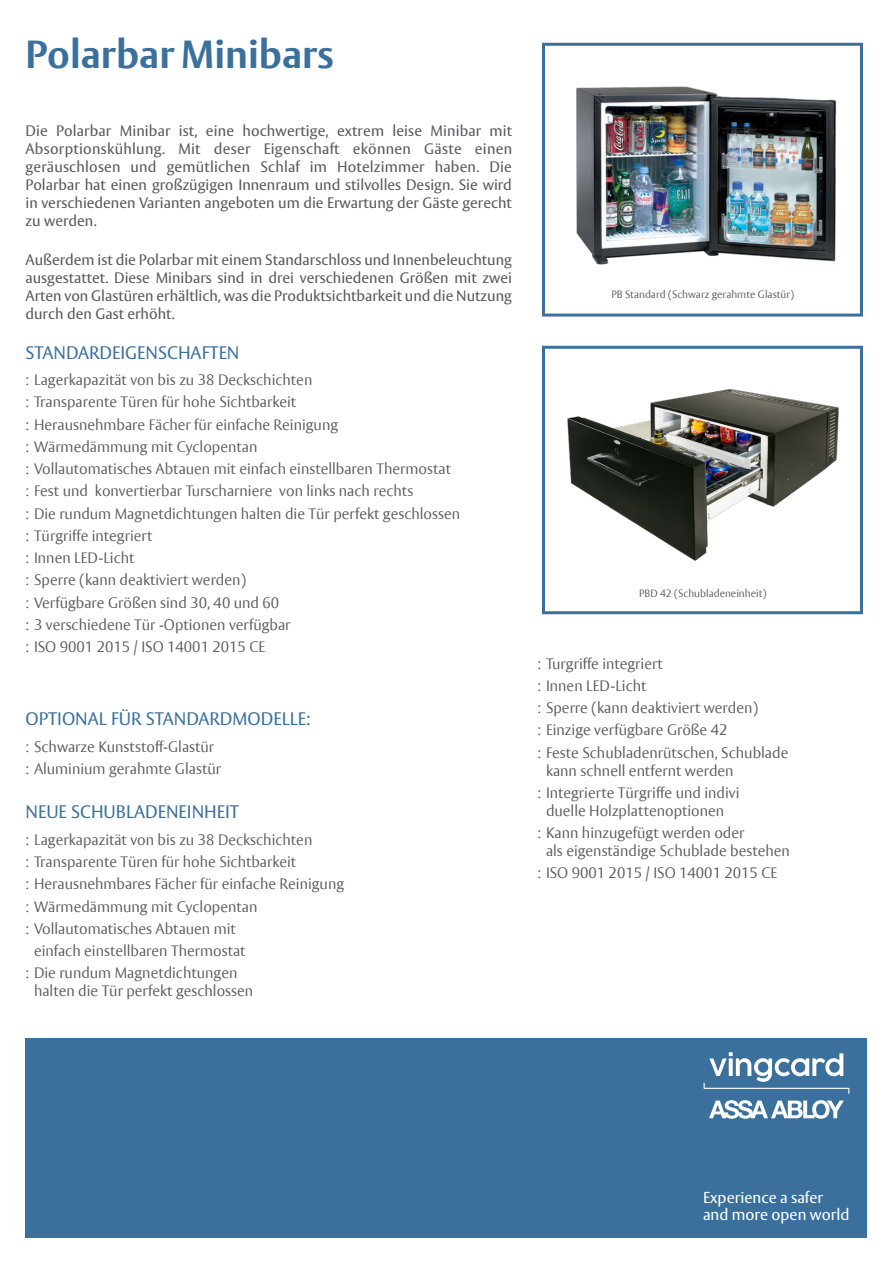
<style>
.page{position:relative;width:893px;height:1263px;background:#fff}
.page>*{position:absolute;margin:0;border:0;box-sizing:border-box;transform-origin:0 0}
.Rubrik_pos{font:700 39px "ASSA Vesta";color:#3b709c}
.DS_Heading_2{font:18px "ASSA Vesta";color:#3b709c}
.t1{font:15.75px/17.5px "ASSA Vesta";color:#fff}
.t2{font:300 15px/18px "ASSA Vesta";color:#58595b}
.DS_Ingress{font:15px/18px "ASSA Vesta";color:#58595b;text-align:justify}
._2010_DS_Picture_text{font:300 10.5px "ASSA Vesta";color:#58595b}
</style>
<div class="page">
<div style="left:26px;top:1038px;width:841px;height:199px;background:#3b709c"></div>
<svg style="left:709px;top:1100px;width:135px;height:19px"></svg>
<svg style="left:704px;top:1052px;width:145px;height:42px"></svg>
<div style="left:542px;top:43px;width:321px;height:274px;border:3px solid #3b709c"></div>
<div style="left:542px;top:346px;width:321px;height:268px;border:3px solid #3b709c"></div>
<img style="left:576px;top:86px;width:261px;height:179px">
<img style="left:567px;top:389px;width:272px;height:172px">
<p class="Rubrik_pos" style="left:26px;top:31px;width:310px">Polarbar Minibars</p>
<p class="DS_Ingress" style="left:26px;top:122px;width:488px">Die Polarbar Minibar ist, eine hochwertige, extrem leise Minibar mit Absorptionskühlung. Mit deser Eigenschaft ekönnen Gäste einen geräuschlosen und gemütlichen Schlaf im Hotelzimmer haben. Die Polarbar hat einen großzügigen Innenraum und stilvolles Design. Sie wird in verschiedenen Varianten angeboten um die Erwartung der Gäste gerecht zu werden.</p>
<p class="DS_Ingress" style="left:26px;top:252px;width:488px">Außerdem ist die Polarbar mit einem Standarschloss und Innenbeleuchtung ausgestattet. Diese Minibars sind in drei verschiedenen Größen mit zwei Arten von Glastüren erhältlich, was die Produktsichtbarkeit und die Nutzung durch den Gast erhöht.</p>
<p class="DS_Heading_2" style="left:26px;top:341px;width:215px">STANDARDEIGENSCHAFTEN</p>
<p class="t2" style="left:26px;top:372px;width:288px">: Lagerkapazität von bis zu 38 Deckschichten</p>
<p class="t2" style="left:26px;top:394px;width:272px">: Transparente Türen für hohe Sichtbarkeit</p>
<p class="t2" style="left:26px;top:416px;width:314px">: Herausnehmbare Fächer für einfache Reinigung</p>
<p class="t2" style="left:26px;top:438px;width:233px">: Wärmedämmung mit Cyclopentan</p>
<p class="t2" style="left:26px;top:461px;width:427px">: Vollautomatisches Abtauen mit einfach einstellbaren Thermostat</p>
<p class="t2" style="left:26px;top:483px;width:389px">: Fest und konvertierbar Turscharniere von links nach rechts</p>
<p class="t2" style="left:26px;top:505px;width:436px">: Die rundum Magnetdichtungen halten die Tür perfekt geschlossen</p>
<p class="t2" style="left:26px;top:527px;width:128px">: Türgriffe integriert</p>
<p class="t2" style="left:26px;top:550px;width:111px">: Innen LED-Licht</p>
<p class="t2" style="left:26px;top:572px;width:222px">: Sperre (kann deaktiviert werden)</p>
<p class="t2" style="left:26px;top:594px;width:255px">: Verfügbare Größen sind 30, 40 und 60</p>
<p class="t2" style="left:26px;top:616px;width:267px">: 3 verschiedene Tür -Optionen verfügbar</p>
<p class="t2" style="left:26px;top:639px;width:241px">: ISO 9001 2015 / ISO 14001 2015 CE</p>
<p class="DS_Heading_2" style="left:26px;top:708px;width:286px">OPTIONAL FÜR STANDARDMODELLE:</p>
<p class="t2" style="left:26px;top:738px;width:190px">: Schwarze Kunststoff-Glastür</p>
<p class="t2" style="left:26px;top:760px;width:197px">: Aluminium gerahmte Glastür</p>
<p class="DS_Heading_2" style="left:26px;top:801px;width:215px">NEUE SCHUBLADENEINHEIT</p>
<p class="t2" style="left:26px;top:831px;width:288px">: Lagerkapazität von bis zu 38 Deckschichten</p>
<p class="t2" style="left:26px;top:854px;width:272px">: Transparente Türen für hohe Sichtbarkeit</p>
<p class="t2" style="left:26px;top:876px;width:320px">: Herausnehmbares Fächer für einfache Reinigung</p>
<p class="t2" style="left:26px;top:898px;width:233px">: Wärmedämmung mit Cyclopentan</p>
<p class="t2" style="left:34px;top:919px;width:213px;line-height:21.6px;text-indent:-9px">: Vollautomatisches Abtauen mit einfach einstellbaren Thermostat</p>
<p class="t2" style="left:34px;top:964px;width:221px;text-indent:-9px">: Die rundum Magnetdichtungen halten die Tür perfekt geschlossen</p>
<p class="_2010_DS_Picture_text" style="left:611px;top:288px;width:184px">PB Standard (Schwarz gerahmte Glastür)</p>
<p class="_2010_DS_Picture_text" style="left:639px;top:587px;width:129px">PBD 42 (Schubladeneinheit)</p>
<p class="t2" style="left:537px;top:655px;width:127px">: Turgriffe integriert</p>
<p class="t2" style="left:537px;top:677px;width:111px">: Innen LED-Licht</p>
<p class="t2" style="left:537px;top:699px;width:222px">: Sperre (kann deaktiviert werden)</p>
<p class="t2" style="left:537px;top:722px;width:192px">: Einzige verfügbare Größe 42</p>
<p class="t2" style="left:546px;top:744px;width:244px;text-indent:-9px">: Feste Schubladenrütschen, Schublade kann schnell entfernt werden</p>
<p class="t2" style="left:537px;top:784px;width:203px;text-align:center">: Integrierte Türgriffe und indivi duelle Holzplattenoptionen</p>
<p class="t2" style="left:546px;top:824px;width:245px;text-indent:-9px">: Kann hinzugefügt werden oder<br>als eigenständige Schublade bestehen</p>
<p class="t2" style="left:537px;top:865px;width:241px">: ISO 9001 2015 / ISO 14001 2015 CE</p>
<p class="t1" style="left:703px;top:1189px;width:148px">Experience a safer and more open world</p>
</div>
